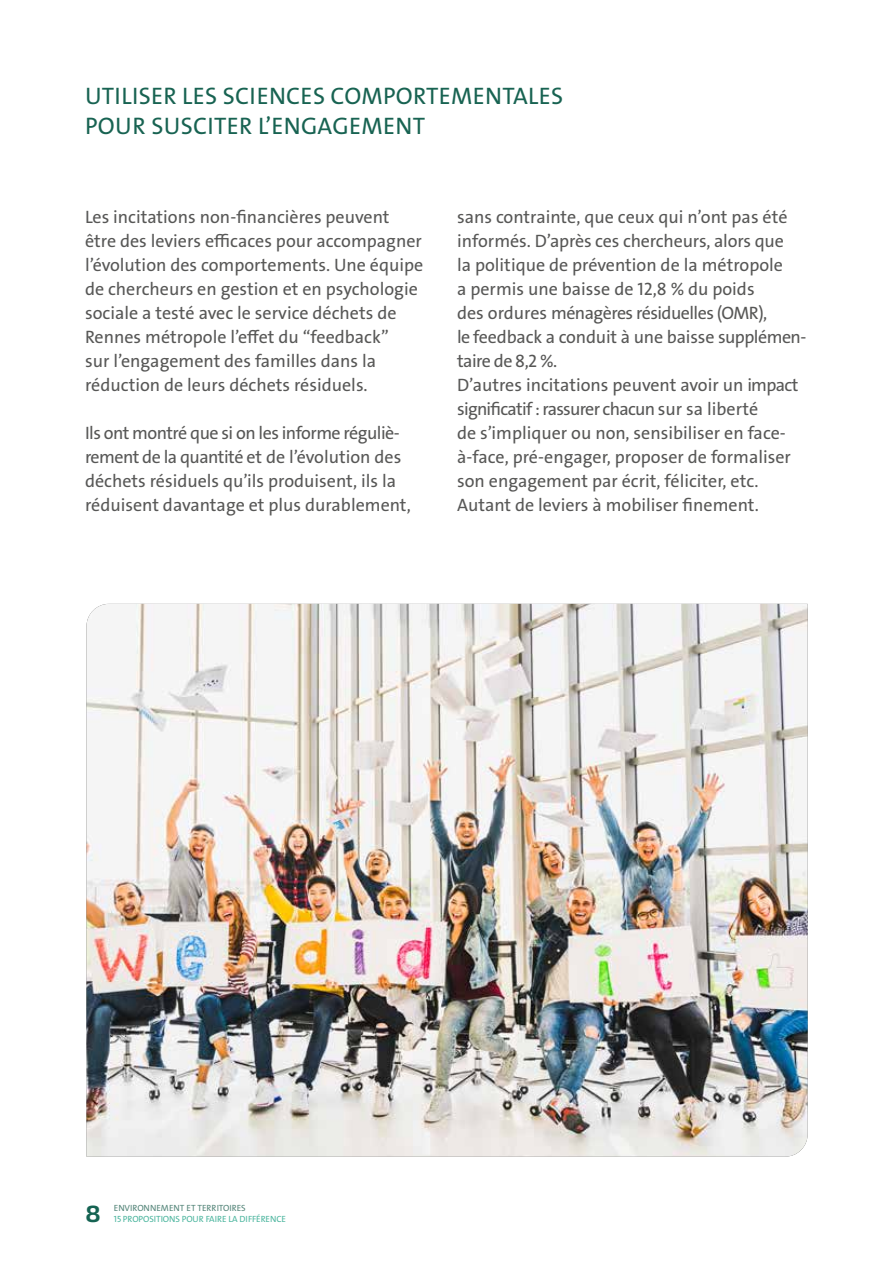
<style>
.page{position:relative;width:893px;height:1263px;background:#fff}
.page>*{position:absolute;margin:0;border:0;box-sizing:border-box;transform-origin:0 0}
.t1{font:24px/30px "The Sans Veolia W5 Pla";letter-spacing:.015em;color:#186352}
.t2{font:700 22.5px "FS Rufus";color:#156352}
.t3{font:18px/24px "The Sans Veolia W5 Pla";color:#575756}
.t4{font:9px "The Sans Veolia W5 Pla";letter-spacing:-.01em;color:#4db69f}
.t5{font:9px "The Sans Veolia W5 Pla";color:#55867a}
</style>
<div class="page">
<img style="left:86px;top:604px;width:722px;height:553px">
<h1 class="t1" style="left:85px;top:81px;width:480px">UTILISER LES SCIENCES COMPORTEMENTALES<br>POUR SUSCITER L’ENGAGEMENT</h1>
<p class="t3" style="left:85px;top:205px;width:340px">Les incitations non-financières peuvent être des leviers efficaces pour accompagner l’évolution des comportements. Une équipe de chercheurs en gestion et en psychologie sociale a testé avec le service déchets de Rennes métropole l’effet du “feedback”<br>sur l’engagement des familles dans la réduction de leurs déchets résiduels.</p>
<p class="t3" style="left:85px;top:421px;width:327px">Ils ont montré que si on les informe réguliè&shy;rement de la quantité et de l’évolution des déchets résiduels qu’ils produisent, ils la réduisent davantage et plus durablement,</p>
<p class="t3" style="left:457px;top:205px;width:351px">sans contrainte, que ceux qui n’ont pas été informés. D’après ces chercheurs, alors que<br>la politique de prévention de la métropole<br>a permis une baisse de 12,8 % du poids<br>des ordures ménagères résiduelles (OMR),<br>le feedback a conduit à une baisse supplémen&shy;taire de 8,2 %.<br>D’autres incitations peuvent avoir un impact significatif : rassurer chacun sur sa liberté<br>de s’impliquer ou non, sensibiliser en face&shy;à-face, pré-engager, proposer de formaliser son engagement par écrit, féliciter, etc.<br>Autant de leviers à mobiliser finement.</p>
<p class="t2" style="left:85px;top:1194px;width:17px">8</p>
<p class="t5" style="left:114px;top:1202px;width:133px">ENVIRONNEMENT ET TERRITOIRES</p>
<p class="t4" style="left:114px;top:1213px;width:174px">15 PROPOSITIONS POUR FAIRE LA DIFFÉRENCE</p>
</div>
